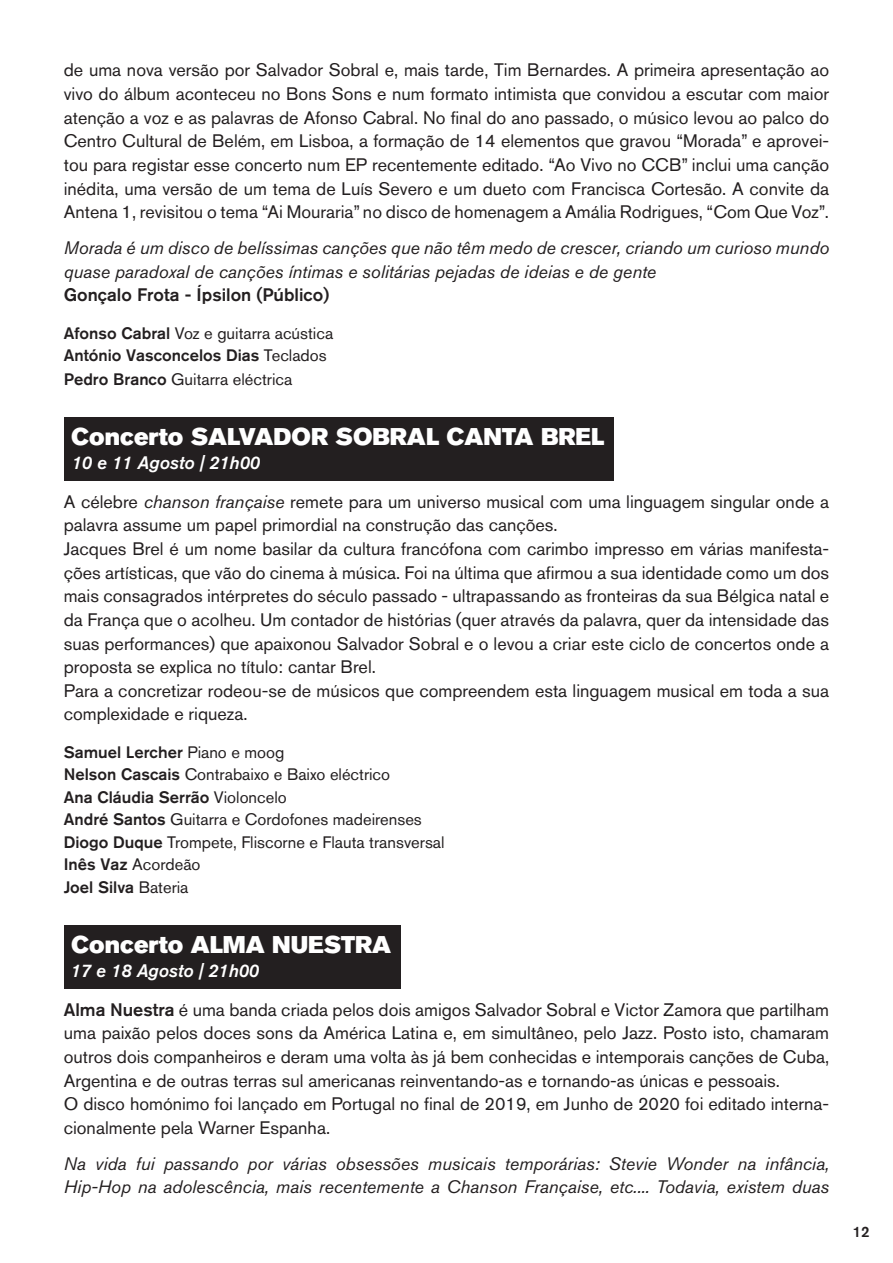
<style>
.page{position:relative;width:893px;height:1263px;background:#fff}
.page>*{position:absolute;margin:0;border:0;box-sizing:border-box;transform-origin:0 0}
.t1{font:24px "Akzidenz Grotesk BQ Super";color:#fff}
.t2{font:18px/23.7px "Akzidenz Grotesk BQ";color:#231f20;text-align:justify}
.t3{font:italic 18px/23.7px "Akzidenz Grotesk BQ";color:#231f20}
.t4{font:italic 18px "Akzidenz Grotesk BQ Med";color:#fff}
.t5{font:500 18px "Akzidenz Grotesk BQ";color:#231f20}
.t6{font:16.5px "Akzidenz Grotesk BQ";color:#231f20}
.t7{font:500 16.5px "Akzidenz Grotesk BQ";color:#231f20}
.t8{font:500 15px "Akzidenz Grotesk BQ";color:#231f20}
.s1{font-weight:500}
.s2{font-weight:400}
.s3{font-style:italic}
</style>
<div class="page">
<div style="left:64px;top:925px;width:337px;height:63px;background:#231f20"></div>
<div style="left:64px;top:417px;width:549px;height:63px;background:#231f20"></div>
<p class="t2" style="left:64px;top:58px;width:767px">de uma nova versão por Salvador Sobral e, mais tarde, Tim Bernardes. A primeira apresentação ao vivo do álbum aconteceu no Bons Sons e num formato intimista que convidou a escutar com maior atenção a voz e as palavras de Afonso Cabral. No final do ano passado, o músico levou ao palco do Centro Cultural de Belém, em Lisboa, a formação de 14 elementos que gravou “Morada” e aprovei&shy;tou para registar esse concerto num EP recentemente editado. “Ao Vivo no CCB” inclui uma canção inédita, uma versão de um tema de Luís Severo e um dueto com Francisca Cortesão. A convite da Antena 1, revisitou o tema “Ai Mouraria” no disco de homenagem a Amália Rodrigues, “Com Que Voz”.</p>
<p class="t3" style="left:64px;top:236px;width:767px">Morada é um disco de belíssimas canções que não têm medo de crescer, criando um curioso mundo quase paradoxal de canções íntimas e solitárias pejadas de ideias e de gente</p>
<p class="t5" style="left:64px;top:284px;width:267px">Gonçalo Frota - Ípsilon (Público)</p>
<p class="t6" style="left:64px;top:323px;width:271px"><span class="s1">Afonso Cabral</span> Voz e guitarra acústica</p>
<p class="t7" style="left:64px;top:345px;width:264px">António Vasconcelos Dias <span class="s2">Teclados</span></p>
<p class="t6" style="left:64px;top:370px;width:230px"><span class="s1">Pedro Branco</span> Guitarra eléctrica</p>
<p class="t1" style="left:71px;top:423px;width:534px">Concerto SALVADOR SOBRAL CANTA BREL</p>
<p class="t4" style="left:72px;top:452px;width:190px">10 e 11 Agosto | 21h00</p>
<p class="t2" style="left:64px;top:489px;width:767px">A célebre <span class="s3">chanson française</span> remete para um universo musical com uma linguagem singular onde a palavra assume um papel primordial na construção das canções.</p>
<p class="t2" style="left:64px;top:537px;width:767px">Jacques Brel é um nome basilar da cultura francófona com carimbo impresso em várias manifesta&shy;ções artísticas, que vão do cinema à música. Foi na última que afirmou a sua identidade como um dos mais consagrados intérpretes do século passado - ultrapassando as fronteiras da sua Bélgica natal e da França que o acolheu. Um contador de histórias (quer através da palavra, quer da intensidade das suas performances) que apaixonou Salvador Sobral e o levou a criar este ciclo de concertos onde a proposta se explica no título: cantar Brel.</p>
<p class="t2" style="left:64px;top:678px;width:767px">Para a concretizar rodeou-se de músicos que compreendem esta linguagem musical em toda a sua complexidade e riqueza.</p>
<p class="t7" style="left:64px;top:742px;width:222px">Samuel Lercher <span class="s2">Piano e moog</span></p>
<p class="t6" style="left:64px;top:765px;width:328px"><span class="s1">Nelson Cascais</span> Contrabaixo e Baixo eléctrico</p>
<p class="t7" style="left:64px;top:787px;width:224px">Ana Cláudia Serrão <span class="s2">Violoncelo</span></p>
<p class="t6" style="left:64px;top:810px;width:360px"><span class="s1">André Santos</span> Guitarra e Cordofones madeirenses</p>
<p class="t6" style="left:64px;top:832px;width:382px"><span class="s1">Diogo Duque</span> Trompete, Fliscorne e Flauta transversal</p>
<p class="t6" style="left:64px;top:855px;width:138px"><span class="s1">Inês Vaz</span> Acordeão</p>
<p class="t7" style="left:64px;top:877px;width:126px">Joel Silva <span class="s2">Bateria</span></p>
<p class="t1" style="left:71px;top:931px;width:321px">Concerto ALMA NUESTRA</p>
<p class="t4" style="left:71px;top:960px;width:190px">17 e 18 Agosto | 21h00</p>
<p class="t2" style="left:64px;top:997px;width:767px"><span class="s1">Alma Nuestra</span> é uma banda criada pelos dois amigos Salvador Sobral e Victor Zamora que partilham uma paixão pelos doces sons da América Latina e, em simultâneo, pelo Jazz. Posto isto, chamaram outros dois companheiros e deram uma volta às já bem conhecidas e intemporais canções de Cuba, Argentina e de outras terras sul americanas reinventando-as e tornando-as únicas e pessoais.</p>
<p class="t2" style="left:64px;top:1092px;width:767px">O disco homónimo foi lançado em Portugal no final de 2019, em Junho de 2020 foi editado interna&shy;cionalmente pela Warner Espanha.</p>
<p class="t3" style="left:64px;top:1151px;width:767px">Na vida fui passando por várias obsessões musicais temporárias: Stevie Wonder na infância,<br>Hip-Hop na adolescência, mais recentemente a Chanson Française, etc.... Todavia, existem duas</p>
<p class="t8" style="left:853px;top:1223px;width:18px">12</p>
</div>
